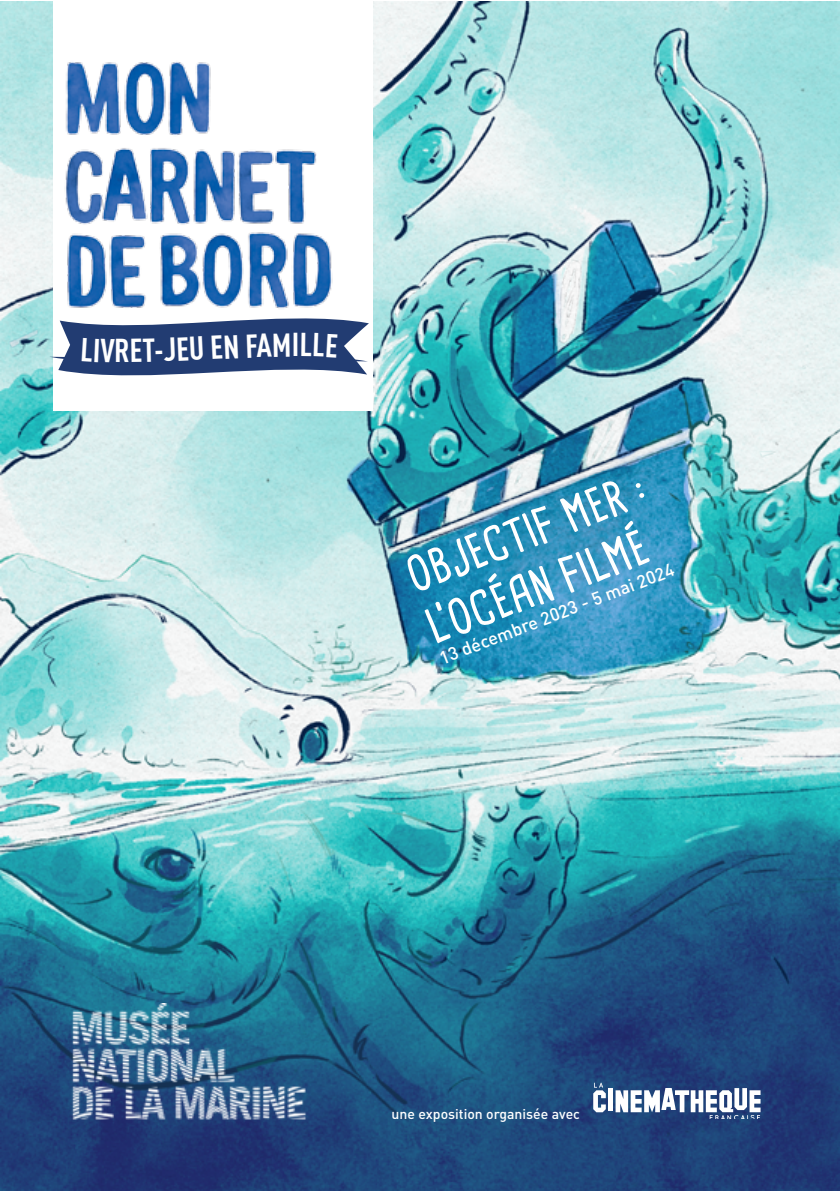
<style>
.page{position:relative;width:840px;height:1191px;background:#fff}
.page>*{position:absolute;margin:0;border:0;box-sizing:border-box;transform-origin:0 0}
.t1{font:700 46px/55.2px "Cardenio Modern";color:#fff}
.t2{font:700 32.6px "DIN Cond";color:#fff}
.t3{font:500 18px "DIN Pro";color:#fff}
.t4{font:500 14px "DIN Pro";color:#fff}
</style>
<div class="page">
<img style="left:1px;top:1px;width:838px;height:1190px">
<div style="left:53px;top:0;width:319px;height:410px;background:#fff"></div>
<img style="left:45px;top:45px;width:288px;height:276px">
<img style="left:71px;top:1003px;width:238px;height:117px">
<hr style="left:608px;top:1088px;width:4px;height:22px;background:#fff">
<svg style="left:615px;top:1088px;width:145px;height:31px"></svg>
<svg style="left:593px;top:1082px;width:12px;height:30px"></svg>
<svg style="left:49px;top:308px;width:320px;height:78px"></svg>
<h2 class="t2" style="left:114px;top:331px;width:17px">r</h2>
<h2 class="t2" style="left:175px;top:329px;width:65px;rotate:-3deg">eu en</h2>
<h2 class="t2" style="left:291px;top:325px;width:9px">i</h2>
<h1 class="t1" style="left:398px;top:551px;width:253px;rotate:-21deg">OBJECTIF MER :<br>L’OCÉAN FILMÉ</h1>
<p class="t3" style="left:435px;top:647px;width:251px;rotate:-21deg">13 décembre 2023 - 5 mai 2024</p>
<p class="t4" style="left:391px;top:1104px;width:190px">une exposition organisée avec</p>
</div>
